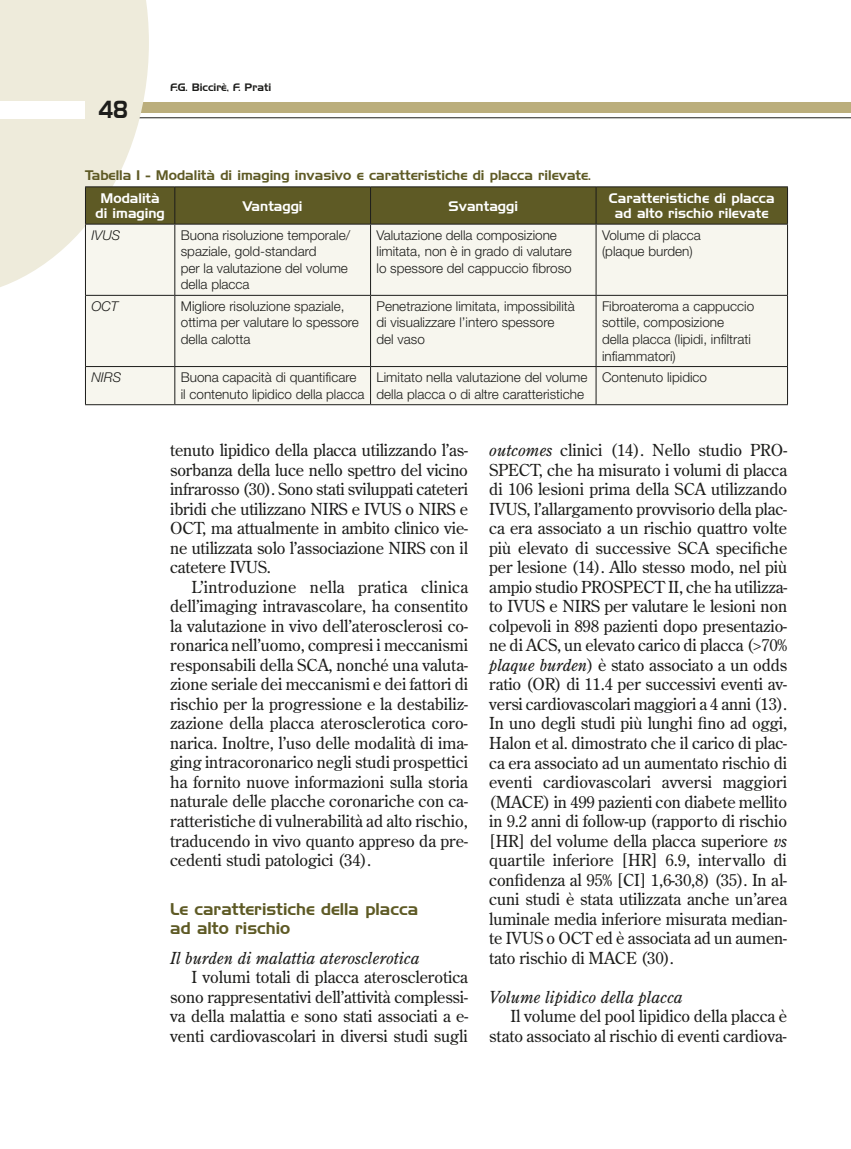
<style>
.page{position:relative;width:851px;height:1149px;background:#fff}
.page>*{position:absolute;margin:0;border:0;box-sizing:border-box;transform-origin:0 0}
.t1{font:24px "Handel Gothic BT";color:#1d1d1b;scale:.8 1}
.t2{font:16.5px/19.5px "Century Old Style Std";letter-spacing:-.005em;color:#1d1d1b;text-align:justify}
.t3{font:italic 16.5px "Century Old Style Std";color:#1d1d1b}
.t4{font:16.5px/19.5px "Handel Gothic BT";color:#5e5a25}
.t5{font:300 13.5px/16.5px "Helvetica Neue LT Std";color:#1d1d1b}
.t6{font:13.5px/15px "Handel Gothic BT";color:#fff;text-align:center}
.t7{font:13.5px "Handel Gothic BT";color:#5e5a25}
.t8{font:italic 300 13.5px "Helvetica Neue LT Std";color:#1d1d1b}
.t9{font:10.5px "Handel Gothic BT";color:#1d1d1b}
.s1{font-style:italic}
</style>
<div class="page">
<hr style="left:0;top:117px;width:850px;height:1px;background:#1d1d1b">
<div style="left:0;top:102px;width:850px;height:11px;background:#bbae7c"></div>
<svg style="left:0;top:0;width:149px;height:287px;background:#efecde"></svg>
<div style="left:0;top:101px;width:85px;height:17px;background:#fff"></div>
<div style="left:86px;top:187px;width:701px;height:37px;background:#5e5a25"></div>
<div style="left:86px;top:225px;width:701px;height:179px;background:#f7f6ee"></div>
<hr style="left:85px;top:186px;width:90px;height:1px;background:#1d1d1b">
<hr style="left:85px;top:187px;width:1px;height:37px;background:#1d1d1b">
<hr style="left:175px;top:186px;width:195px;height:1px;background:#1d1d1b">
<hr style="left:174px;top:187px;width:1px;height:37px;background:#1d1d1b">
<hr style="left:370px;top:186px;width:226px;height:1px;background:#1d1d1b">
<hr style="left:370px;top:187px;width:1px;height:37px;background:#1d1d1b">
<hr style="left:596px;top:186px;width:191px;height:1px;background:#1d1d1b">
<hr style="left:595px;top:187px;width:1px;height:37px;background:#1d1d1b">
<hr style="left:787px;top:187px;width:1px;height:37px;background:#1d1d1b">
<hr style="left:85px;top:224px;width:90px;height:1px;background:#1d1d1b">
<hr style="left:85px;top:224px;width:1px;height:71px;background:#1d1d1b">
<hr style="left:175px;top:224px;width:195px;height:1px;background:#1d1d1b">
<hr style="left:174px;top:224px;width:1px;height:71px;background:#1d1d1b">
<hr style="left:370px;top:224px;width:226px;height:1px;background:#1d1d1b">
<hr style="left:370px;top:224px;width:1px;height:71px;background:#1d1d1b">
<hr style="left:596px;top:224px;width:191px;height:1px;background:#1d1d1b">
<hr style="left:595px;top:224px;width:1px;height:71px;background:#1d1d1b">
<hr style="left:787px;top:224px;width:1px;height:71px;background:#1d1d1b">
<hr style="left:85px;top:295px;width:90px;height:1px;background:#1d1d1b">
<hr style="left:85px;top:295px;width:1px;height:71px;background:#1d1d1b">
<hr style="left:175px;top:295px;width:195px;height:1px;background:#1d1d1b">
<hr style="left:174px;top:295px;width:1px;height:71px;background:#1d1d1b">
<hr style="left:370px;top:295px;width:226px;height:1px;background:#1d1d1b">
<hr style="left:370px;top:295px;width:1px;height:71px;background:#1d1d1b">
<hr style="left:596px;top:295px;width:191px;height:1px;background:#1d1d1b">
<hr style="left:595px;top:295px;width:1px;height:71px;background:#1d1d1b">
<hr style="left:787px;top:295px;width:1px;height:71px;background:#1d1d1b">
<hr style="left:85px;top:366px;width:90px;height:1px;background:#1d1d1b">
<hr style="left:85px;top:367px;width:1px;height:37px;background:#1d1d1b">
<hr style="left:175px;top:366px;width:195px;height:1px;background:#1d1d1b">
<hr style="left:174px;top:367px;width:1px;height:37px;background:#1d1d1b">
<hr style="left:370px;top:366px;width:226px;height:1px;background:#1d1d1b">
<hr style="left:370px;top:367px;width:1px;height:37px;background:#1d1d1b">
<hr style="left:596px;top:366px;width:191px;height:1px;background:#1d1d1b">
<hr style="left:595px;top:367px;width:1px;height:37px;background:#1d1d1b">
<hr style="left:787px;top:367px;width:1px;height:37px;background:#1d1d1b">
<hr style="left:85px;top:404px;width:90px;height:1px;background:#1d1d1b">
<hr style="left:175px;top:404px;width:195px;height:1px;background:#1d1d1b">
<hr style="left:370px;top:404px;width:226px;height:1px;background:#1d1d1b">
<hr style="left:596px;top:404px;width:191px;height:1px;background:#1d1d1b">
<h1 class="t1" style="left:99px;top:95px;width:38px">48</h1>
<p class="t9" style="left:170px;top:81px;width:102px">F.G. Biccirè, F. Prati</p>
<p class="t7" style="left:85px;top:167px;width:507px">Tabella 1 - Modalità di imaging invasivo e caratteristiche di placca rilevate.</p>
<p class="t6" style="left:95px;top:191px;width:71px">Modalità di imaging</p>
<p class="t6" style="left:243px;top:198px;width:61px">Vantaggi</p>
<p class="t6" style="left:448px;top:198px;width:71px">Svantaggi</p>
<p class="t6" style="left:609px;top:191px;width:167px">Caratteristiche di placca ad alto rischio rilevate</p>
<p class="t8" style="left:91px;top:227px;width:31px">IVUS</p>
<p class="t5" style="left:181px;top:226px;width:171px">Buona risoluzione temporale/ spaziale, gold-standard<br>per la valutazione del volume della placca</p>
<p class="t5" style="left:376px;top:226px;width:197px">Valutazione della composizione limitata, non è in grado di valutare lo spessore del cappuccio fibroso</p>
<p class="t5" style="left:602px;top:226px;width:100px">Volume di placca (plaque burden)</p>
<p class="t8" style="left:91px;top:298px;width:29px">OCT</p>
<p class="t5" style="left:181px;top:297px;width:180px">Migliore risoluzione spaziale, ottima per valutare lo spessore della calotta</p>
<p class="t5" style="left:376px;top:297px;width:200px">Penetrazione limitata, impossibilità di visualizzare l’intero spessore del vaso</p>
<p class="t5" style="left:602px;top:297px;width:154px">Fibroateroma a cappuccio sottile, composizione della placca (lipidi, infiltrati infiammatori)</p>
<p class="t8" style="left:91px;top:369px;width:31px">NIRS</p>
<p class="t5" style="left:181px;top:369px;width:185px">Buona capacità di quantificare il contenuto lipidico della placca</p>
<p class="t5" style="left:376px;top:369px;width:212px">Limitato nella valutazione del volume della placca o di altre caratteristiche</p>
<p class="t5" style="left:602px;top:369px;width:107px">Contenuto lipidico</p>
<p class="t2" style="left:170px;top:440px;width:299px">tenuto lipidico della placca utilizzando l’as&shy;sorbanza della luce nello spettro del vicino infrarosso (30). Sono stati sviluppati cateteri ibridi che utilizzano NIRS e IVUS o NIRS e OCT, ma attualmente in ambito clinico vie&shy;ne utilizzata solo l’associazione NIRS con il catetere IVUS.</p>
<p class="t2" style="left:170px;top:576px;width:299px;text-indent:21px">L’introduzione nella pratica clinica dell’imaging intravascolare, ha consentito la valutazione in vivo dell’aterosclerosi co&shy;ronarica nell’uomo, compresi i meccanismi responsabili della SCA, nonché una valuta&shy;zione seriale dei meccanismi e dei fattori di rischio per la progressione e la destabiliz&shy;zazione della placca aterosclerotica coro&shy;narica. Inoltre, l’uso delle modalità di ima&shy;ging intracoronarico negli studi prospettici ha fornito nuove informazioni sulla storia naturale delle placche coronariche con ca&shy;ratteristiche di vulnerabilità ad alto rischio, traducendo in vivo quanto appreso da pre&shy;cedenti studi patologici (34).</p>
<p class="t4" style="left:170px;top:898px;width:249px">Le caratteristiche della placca ad alto rischio</p>
<p class="t3" style="left:170px;top:947px;width:251px">Il burden di malattia aterosclerotica</p>
<p class="t2" style="left:170px;top:966px;width:299px;text-indent:21px">I volumi totali di placca aterosclerotica sono rappresentativi dell’attività complessi&shy;va della malattia e sono stati associati a e&shy;venti cardiovascolari in diversi studi sugli</p>
<p class="t2" style="left:489px;top:440px;width:299px"><span class="s1">outcomes</span> clinici (14). Nello studio PRO-SPECT, che ha misurato i volumi di placca di 106 lesioni prima della SCA utilizzando IVUS, l’allargamento provvisorio della plac&shy;ca era associato a un rischio quattro volte più elevato di successive SCA specifiche per lesione (14). Allo stesso modo, nel più ampio studio PROSPECT II, che ha utilizza&shy;to IVUS e NIRS per valutare le lesioni non colpevoli in 898 pazienti dopo presentazio&shy;ne di ACS, un elevato carico di placca (&gt;70% <span class="s1">plaque burden</span>) è stato associato a un odds ratio (OR) di 11.4 per successivi eventi av&shy;versi cardiovascolari maggiori a 4 anni (13).<br>In uno degli studi più lunghi fino ad oggi, Halon et al. dimostrato che il carico di plac&shy;ca era associato ad un aumentato rischio di eventi cardiovascolari avversi maggiori (MACE) in 499 pazienti con diabete mellito in 9.2 anni di follow-up (rapporto di rischio [HR] del volume della placca superiore <span class="s1">vs </span>quartile inferiore [HR] 6.9, intervallo di confidenza al 95% [CI] 1,6-30,8) (35). In al&shy;cuni studi è stata utilizzata anche un’area luminale media inferiore misurata median&shy;te IVUS o OCT ed è associata ad un aumen&shy;tato rischio di MACE (30).</p>
<p class="t3" style="left:489px;top:986px;width:195px">Volume lipidico della placca</p>
<p class="t2" style="left:489px;top:1005px;width:299px;text-align:right">Il volume del pool lipidico della placca è stato associato al rischio di eventi cardiova-</p>
</div>
